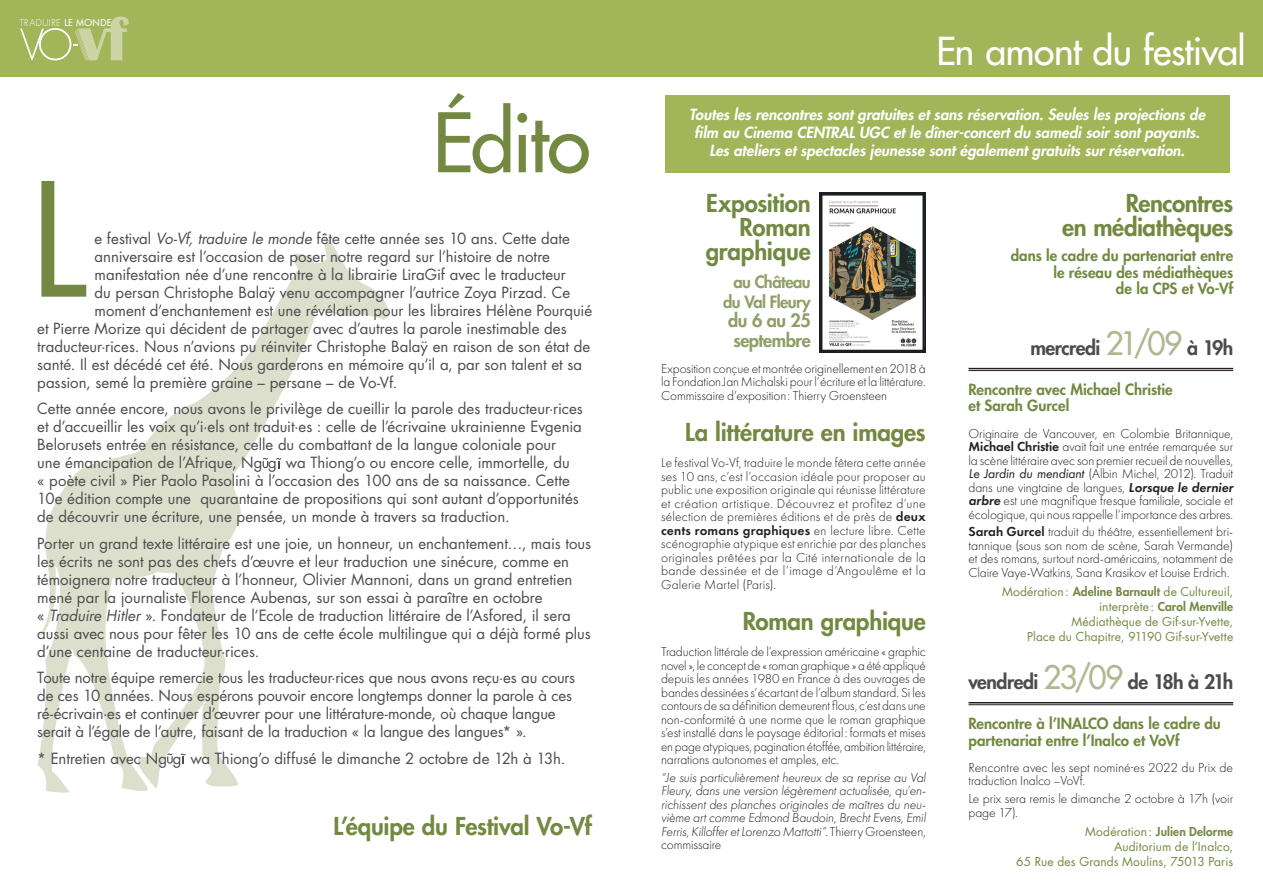
<style>
.page{position:relative;width:1263px;height:893px;background:#fff}
.page>*{position:absolute;margin:0;border:0;box-sizing:border-box;transform-origin:0 0}
.t1{font:153.45px "Futura Std";color:#738941}
.t2{font:500 79.65px "Futura Std";letter-spacing:-.035em;color:#738941}
.t3{font:500 37.5px "Futura Std";letter-spacing:-.02em;color:#fff}
.t4{font:800 24px/24px "Futura Std";letter-spacing:-.01em;color:#738941;text-align:right}
.t5{font:800 19.5px "Futura Std";letter-spacing:-.03em;color:#4b4c4d}
.titre_conference{font:800 18px/19.5px "Futura Std";letter-spacing:-.025em;color:#8f9f68}
.titre_conference-2{font:800 16.5px/19.5px "Futura Std";letter-spacing:-.035em;color:#8f9f68;text-align:right}
.t6{font:15px/18px "Futura Std";color:#4b4c4d}
.titre_conference-3{font:italic 800 15px/18px "Futura Std";color:#fff;text-align:center}
.titre_conference-4{font:800 15px/16.5px "Futura Std";color:#738941}
.texte_conf{font:300 13.5px/13.5px "Futura PT";letter-spacing:-.005em;color:#231f20;text-align:justify}
.animé_par{font:300 13.5px/13.5px "Futura PT";letter-spacing:-.01em;color:#231f20;text-align:justify}
.texte_conf-2{font:italic 300 13.5px/13.5px "Futura PT";letter-spacing:-.01em;color:#231f20;text-align:justify}
.animé_par-2{font:12px/15px "Futura Std";letter-spacing:.005em;color:#738941;text-align:right}
.animé_par-3{font:800 12px "Futura Std";letter-spacing:.01em;color:#738941}
.t7{font:300 9.3px "Futura Std";letter-spacing:.05em;color:#fff}
.s1{font-weight:500}
.s2{font-style:italic}
.s3{font-weight:600}
.s4{font-style:normal}
.s5{font-weight:500;font-size:31.5px;color:#afb991}
.s6{font-weight:400;font-style:italic}
.s7{font-weight:600;font-style:italic}
.s8{font-weight:800}
.s9{font-weight:400}
</style>
<div class="page">
<div style="left:0;top:0;width:1263px;height:77px;background:#a3b559"></div>
<svg style="left:20px;top:17px;width:109px;height:43px"></svg>
<svg style="left:38px;top:240px;width:351px;height:553px"></svg>
<svg style="left:263px;top:458px;width:5px;height:10px"></svg>
<svg style="left:276px;top:458px;width:5px;height:10px"></svg>
<svg style="left:167px;top:753px;width:6px;height:11px"></svg>
<svg style="left:180px;top:753px;width:6px;height:11px"></svg>
<div style="left:665px;top:95px;width:564px;height:77px;background:#a3b559"></div>
<hr style="left:968px;top:368px;width:265px;height:1px;background:#231f20">
<hr style="left:968px;top:370px;width:265px;height:1px;background:#231f20">
<hr style="left:968px;top:702px;width:265px;height:1px;background:#231f20">
<hr style="left:968px;top:704px;width:265px;height:1px;background:#231f20">
<img style="left:819px;top:192px;width:107px;height:160px">
<p class="t7" style="left:20px;top:17px;width:93px">TRADUIRE <span class="s1">LE MONDE</span></p>
<p class="t2" style="left:432px;top:93px;width:159px">Édito</p>
<p class="t1" style="left:30px;top:142px;width:59px">L</p>
<p class="t6" style="left:95px;top:229px;width:477px">e festival <span class="s2">Vo-Vf, traduire le monde</span> fête cette année ses 10 ans. Cette date</p>
<p class="t6" style="left:95px;top:247px;width:457px">anniversaire est l’occasion de poser notre regard sur l’histoire de notre</p>
<p class="t6" style="left:95px;top:265px;width:473px">manifestation née d’une rencontre à la librairie LiraGif avec le traducteur</p>
<p class="t6" style="left:95px;top:283px;width:477px">du persan Christophe Balaÿ venu accompagner l’autrice Zoya Pirzad. Ce</p>
<p class="t6" style="left:95px;top:301px;width:499px">moment d’enchantement est une révélation pour les libraires Hélène Pourquié</p>
<p class="t6" style="left:37px;top:319px;width:531px">et Pierre Morize qui décident de partager avec d’autres la parole inestimable des</p>
<p class="t6" style="left:37px;top:337px;width:554px">traducteur·rices. Nous n’avions pu réinviter Christophe Balaÿ en raison de son état de</p>
<p class="t6" style="left:37px;top:355px;width:546px">santé. Il est décédé cet été. Nous garderons en mémoire qu’il a, par son talent et sa</p>
<p class="t6" style="left:37px;top:373px;width:362px">passion, semé la première graine – persane – de Vo-Vf.</p>
<p class="t6" style="left:37px;top:400px;width:547px">Cette année encore, nous avons le privilège de cueillir la parole des traducteur·rices et d’accueillir les voix qu’i·els ont traduit·es : celle de l’écrivaine ukrainienne Evgenia Belorusets entrée en résistance, celle du combattant de la langue coloniale pour une émancipation de l’Afrique, Ng g wa Thiong’o ou encore celle, immortelle, du<br>« poète civil » Pier Paolo Pasolini à l’occasion des 100 ans de sa naissance. Cette 10e édition compte une quarantaine de propositions qui sont autant d’opportunités de découvrir une écriture, une pensée, un monde à travers sa traduction.</p>
<p class="t6" style="left:37px;top:534px;width:555px">Porter un grand texte littéraire est une joie, un honneur, un enchantement…, mais tous les écrits ne sont pas des chefs d’œuvre et leur traduction une sinécure, comme en témoignera notre traducteur à l’honneur, Olivier Mannoni, dans un grand entretien mené par la journaliste Florence Aubenas, sur son essai à paraître en octobre<br>« <span class="s2">Traduire Hitler</span> ». Fondateur de l’Ecole de traduction littéraire de l’Asfored, il sera aussi avec nous pour fêter les 10 ans de cette école multilingue qui a déjà formé plus d’une centaine de traducteur·rices.</p>
<p class="t6" style="left:37px;top:669px;width:539px">Toute notre équipe remercie tous les traducteur·rices que nous avons reçu·es au cours de ces 10 années. Nous espérons pouvoir encore longtemps donner la parole à ces ré-écrivain·es et continuer d’œuvrer pour une littérature-monde, où chaque langue serait à l’égale de l’autre, faisant de la traduction « la langue des langues* ».</p>
<p class="t6" style="left:37px;top:749px;width:530px">* Entretien avec Ng g wa Thiong’o diffusé le dimanche 2 octobre de 12h à 13h.</p>
<p class="t4" style="left:333px;top:814px;width:260px">L’équipe du Festival Vo-Vf</p>
<p class="t3" style="left:936px;top:27px;width:311px">En amont du festival</p>
<p class="titre_conference-3" style="left:689px;top:106px;width:518px">Toutes les rencontres sont gratuites et sans réservation. Seules les projections de film au Cinema CENTRAL UGC et le dîner-concert du samedi soir sont payants.<br>Les ateliers et spectacles jeunesse sont également gratuits sur réservation.</p>
<p class="t4" style="left:706px;top:191px;width:107px">Exposition<br>Roman graphique</p>
<p class="titre_conference-2" style="left:723px;top:272px;width:89px">au Château du Val Fleury</p>
<p class="titre_conference" style="left:728px;top:311px;width:84px">du 6 au 25 septembre</p>
<p class="texte_conf" style="left:661px;top:362px;width:266px">Exposition conçue et montrée originellement en 2018 à la Fondation Jan Michalski pour l’écriture et la littérature.<br>Commissaire d’exposition: Thierry Groensteen</p>
<p class="t4" style="left:685px;top:420px;width:242px">La littérature en images</p>
<p class="texte_conf" style="left:661px;top:456px;width:266px">Le festival Vo-Vf, traduire le monde fêtera cette année ses 10 ans, c’est l’occasion idéale pour proposer au public une exposition originale qui réunisse littérature et création artistique. Découvrez et profitez d’une sélection de premières éditions et de près de <span class="s3">deux cents romans graphiques</span> en lecture libre. Cette scénographie atypique est enrichie par des planches originales prêtées par la Cité internationale de la bande dessinée et de l’image d’Angoulême et la Galerie Martel (Paris).</p>
<p class="t4" style="left:743px;top:609px;width:185px">Roman graphique</p>
<p class="texte_conf" style="left:661px;top:645px;width:266px">Traduction littérale de l’expression américaine « graphic novel », le concept de « roman graphique » a été appliqué depuis les années 1980 en France à des ouvrages de bandes dessinées s’écartant de l’album standard. Si les contours de sa définition demeurent flous, c’est dans une non-conformité à une norme que le roman graphique s’est installé dans le paysage éditorial: formats et mises en page atypiques, pagination étoffée, ambition littéraire, narrations autonomes et amples, etc.</p>
<p class="texte_conf-2" style="left:661px;top:771px;width:266px">“Je suis particulièrement heureux de sa reprise au Val Fleury, dans une version légèrement actualisée, qu’en&shy;richissent des planches originales de maîtres du neu&shy;vième art comme Edmond Baudoin, Brecht Evens, Emil Ferris, Killoffer et Lorenzo Mattotti”. <span class="s4">Thierry Groensteen, commissaire</span></p>
<p class="t4" style="left:1062px;top:191px;width:172px">Rencontres<br>en médiathèques</p>
<p class="titre_conference-4" style="left:1011px;top:247px;width:224px;text-align:right">dans le cadre du partenariat entre le réseau des médiathèques<br>de la CPS et Vo-Vf</p>
<p class="t5" style="left:1030px;top:335px;width:204px">mercredi <span class="s5">21/09</span> à 19h</p>
<p class="titre_conference-4" style="left:968px;top:381px;width:206px">Rencontre avec Michael Christie et Sarah Gurcel</p>
<p class="animé_par" style="left:968px;top:426px;width:266px">Originaire de Vancouver, en Colombie Britannique, <span class="s3">Michael Christie</span> avait fait une entrée remarquée sur la scène littéraire avec son premier recueil de nouvelles, <span class="s6">Le Jardin du mendiant</span> (Albin Michel, 2012). Traduit dans une vingtaine de langues, <span class="s7">Lorsque le dernier arbre</span> est une magnifique fresque familiale, sociale et écologique, qui nous rappelle l’importance des arbres.</p>
<p class="texte_conf" style="left:968px;top:525px;width:266px"><span class="s3">Sarah Gurcel</span> traduit du théâtre, essentiellement bri&shy;tannique (sous son nom de scène, Sarah Vermande) et des romans, surtout nord-américains, notamment de Claire Vaye-Watkins, Sana Krasikov et Louise Erdrich.</p>
<p class="animé_par-2" style="left:1002px;top:584px;width:233px">Modération: <span class="s8">Adeline Barnault</span> de Cultureuil, interprète: <span class="s8">Carol Menville</span></p>
<p class="animé_par-2" style="left:1027px;top:614px;width:208px">Médiathèque de Gif-sur-Yvette,<br>Place du Chapitre, 91190 Gif-sur-Yvette</p>
<p class="t5" style="left:968px;top:669px;width:266px">vendredi <span class="s5">23/09</span> de 18h à 21h</p>
<p class="titre_conference-4" style="left:968px;top:715px;width:254px">Rencontre à l’INALCO dans le cadre du partenariat entre l’Inalco et VoVf</p>
<p class="texte_conf" style="left:968px;top:761px;width:266px">Rencontre avec les sept nominé·es 2022 du Prix de traduction Inalco –VoVf.</p>
<p class="texte_conf" style="left:968px;top:792px;width:266px">Le prix sera remis le dimanche 2 octobre à 17h (voir page 17).</p>
<p class="animé_par-3" style="left:1085px;top:824px;width:149px"><span class="s9">Modération:</span> Julien Delorme</p>
<p class="animé_par-2" style="left:1016px;top:839px;width:218px">Auditorium de l’Inalco,<br>65 Rue des Grands Moulins, 75013 Paris</p>
</div>
